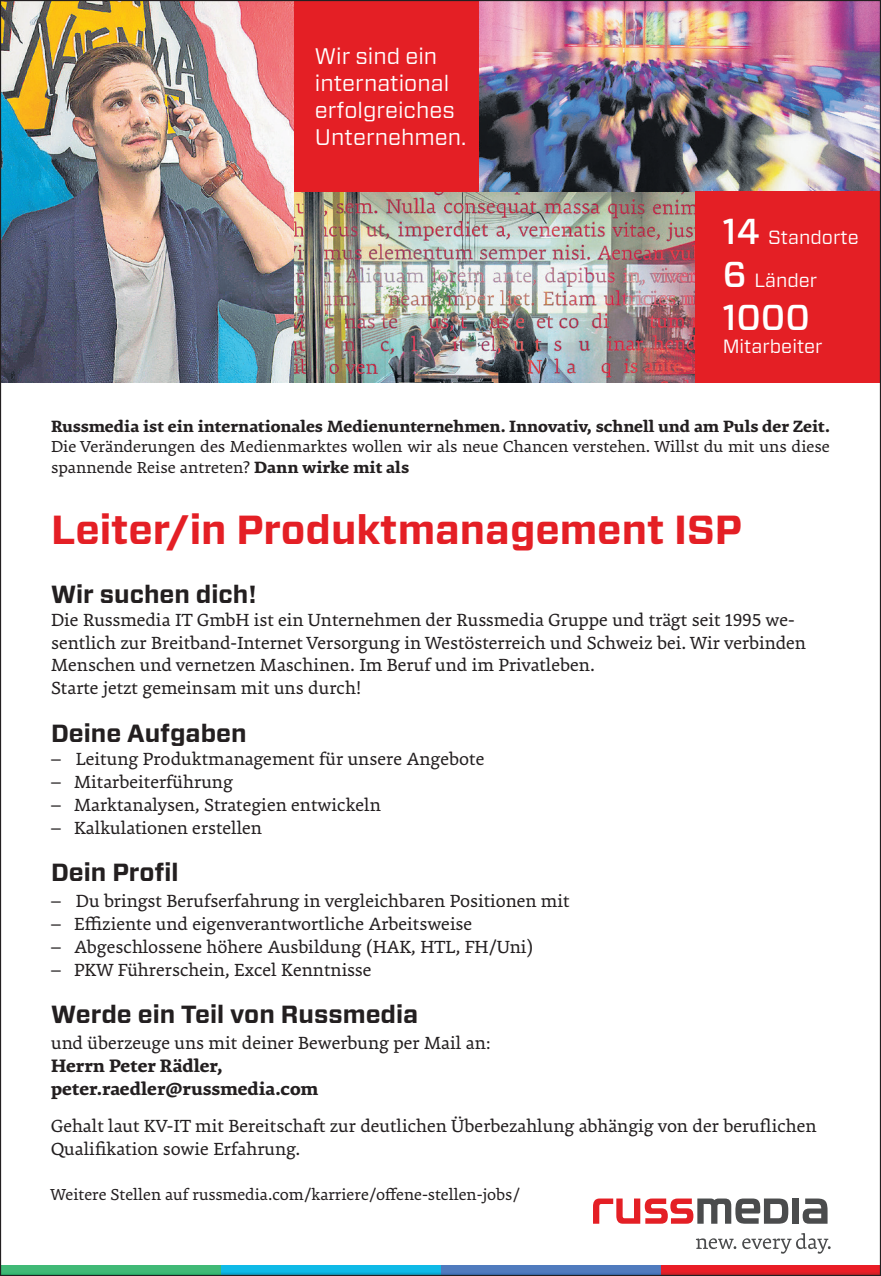
<style>
.page{position:relative;width:881px;height:1276px;background:#fff}
.page>*{position:absolute;margin:0;border:0;box-sizing:border-box;transform-origin:0 0}
.t1{font:700 40.5px "Forza";color:#e41f25}
.t2{font:500 36px "Forza";color:#fff}
.t3{font:700 24.75px "Forza";color:#231f20}
.t4{font:22.5px/27px "Forza";color:#fff}
.t5{font:19.12px/22.9px "Premiera";color:#231f20}
.t6{font:700 19.12px/22.9px "Premiera";color:#231f20}
.t7{font:19.12px "Forza";color:#fff}
.t8{font:17.32px/20.2px "Premiera";color:#231f20}
.t9{font:700 17.32px "Premiera";color:#231f20}
.s1{font-weight:500;font-size:36px}
.s2{font-weight:700}
</style>
<div class="page">
<img style="left:293px;top:191px;width:402px;height:192px">
<img style="left:478px;top:2px;width:400px;height:189px">
<div style="left:293px;top:0;width:185px;height:191px;background:#e41f25"></div>
<div style="left:695px;top:191px;width:185px;height:192px;background:#e41f25"></div>
<img style="left:2px;top:2px;width:291px;height:381px">
<svg style="left:696px;top:1238px;width:40px;height:11px"></svg>
<svg style="left:742px;top:1233px;width:88px;height:20px"></svg>
<div style="left:792px;top:1198px;width:6px;height:25px;background:#4b4c4d"></div>
<svg style="left:802px;top:1198px;width:25px;height:25px"></svg>
<svg style="left:593px;top:1198px;width:195px;height:25px"></svg>
<svg style="left:660px;top:1265px;width:220px;height:11px;background:#c41d25"></svg>
<div style="left:440px;top:1265px;width:220px;height:11px;background:#507bbe"></div>
<svg style="left:220px;top:1265px;width:220px;height:11px;background:#139dc2"></svg>
<div style="left:0;top:1265px;width:220px;height:11px;background:#40b976"></div>
<svg style="left:660px;top:1270px;width:218px;height:4px"></svg>
<svg style="left:220px;top:1270px;width:220px;height:4px"></svg>
<svg style="left:0;top:1270px;width:220px;height:6px"></svg>
<p class="t4" style="left:315px;top:43px;width:153px">Wir sind ein international erfolgreiches<br>Unternehmen.</p>
<p class="t7" style="left:722px;top:224px;width:137px"><span class="s1">14</span> Standorte</p>
<p class="t7" style="left:722px;top:267px;width:96px"><span class="s1">6</span> Länder</p>
<h2 class="t2" style="left:722px;top:295px;width:89px">1000</h2>
<p class="t7" style="left:722px;top:333px;width:101px">Mitarbeiter</p>
<p class="t9" style="left:51px;top:415px;width:780px">Russmedia ist ein internationales Medienunternehmen. Innovativ, schnell und am Puls der Zeit.</p>
<p class="t8" style="left:51px;top:437px;width:780px">Die Veränderungen des Medienmarktes wollen wir als neue Chancen verstehen. Willst du mit uns diese spannende Reise antreten? <span class="s2">Dann wirke mit als</span></p>
<h1 class="t1" style="left:51px;top:503px;width:692px">Leiter/in Produktmanagement ISP</h1>
<p class="t3" style="left:51px;top:577px;width:207px">Wir suchen dich!</p>
<p class="t5" style="left:51px;top:608px;width:756px">Die Russmedia IT GmbH ist ein Unternehmen der Russmedia Gruppe und trägt seit 1995 we&shy;sentlich zur Breitband-Internet Versorgung in Westösterreich und Schweiz bei. Wir verbinden Menschen und vernetzen Maschinen. Im Beruf und im Privatleben.<br>Starte jetzt gemeinsam mit uns durch!</p>
<p class="t3" style="left:51px;top:717px;width:197px">Deine Aufgaben</p>
<p class="t5" style="left:51px;top:747px;width:434px">– Leitung Produktmanagement für unsere Angebote</p>
<p class="t5" style="left:51px;top:770px;width:183px">– Mitarbeiterführung</p>
<p class="t5" style="left:51px;top:793px;width:331px">– Marktanalysen, Strategien entwickeln</p>
<p class="t5" style="left:51px;top:816px;width:212px">– Kalkulationen erstellen</p>
<p class="t3" style="left:51px;top:856px;width:129px">Dein Profil</p>
<p class="t5" style="left:51px;top:889px;width:520px">– Du bringst Berufserfahrung in vergleichbaren Positionen mit</p>
<p class="t5" style="left:51px;top:912px;width:422px">– Effiziente und eigenverantwortliche Arbeitsweise</p>
<p class="t5" style="left:51px;top:935px;width:483px">– Abgeschlossene höhere Ausbildung (HAK, HTL, FH/Uni)</p>
<p class="t5" style="left:51px;top:958px;width:322px">– PKW Führerschein, Excel Kenntnisse</p>
<p class="t3" style="left:51px;top:998px;width:368px">Werde ein Teil von Russmedia</p>
<p class="t5" style="left:51px;top:1031px;width:441px">und überzeuge uns mit deiner Bewerbung per Mail an:</p>
<p class="t6" style="left:51px;top:1054px;width:269px">Herrn Peter Rädler, peter.raedler@russmedia.com</p>
<p class="t5" style="left:51px;top:1114px;width:766px">Gehalt laut KV-IT mit Bereitschaft zur deutlichen Überbezahlung abhängig von der beruflichen<br>Qualifikation sowie Erfahrung.</p>
<p class="t8" style="left:51px;top:1184px;width:470px">Weitere Stellen auf russmedia.com/karriere/offene-stellen-jobs/</p>
</div>
